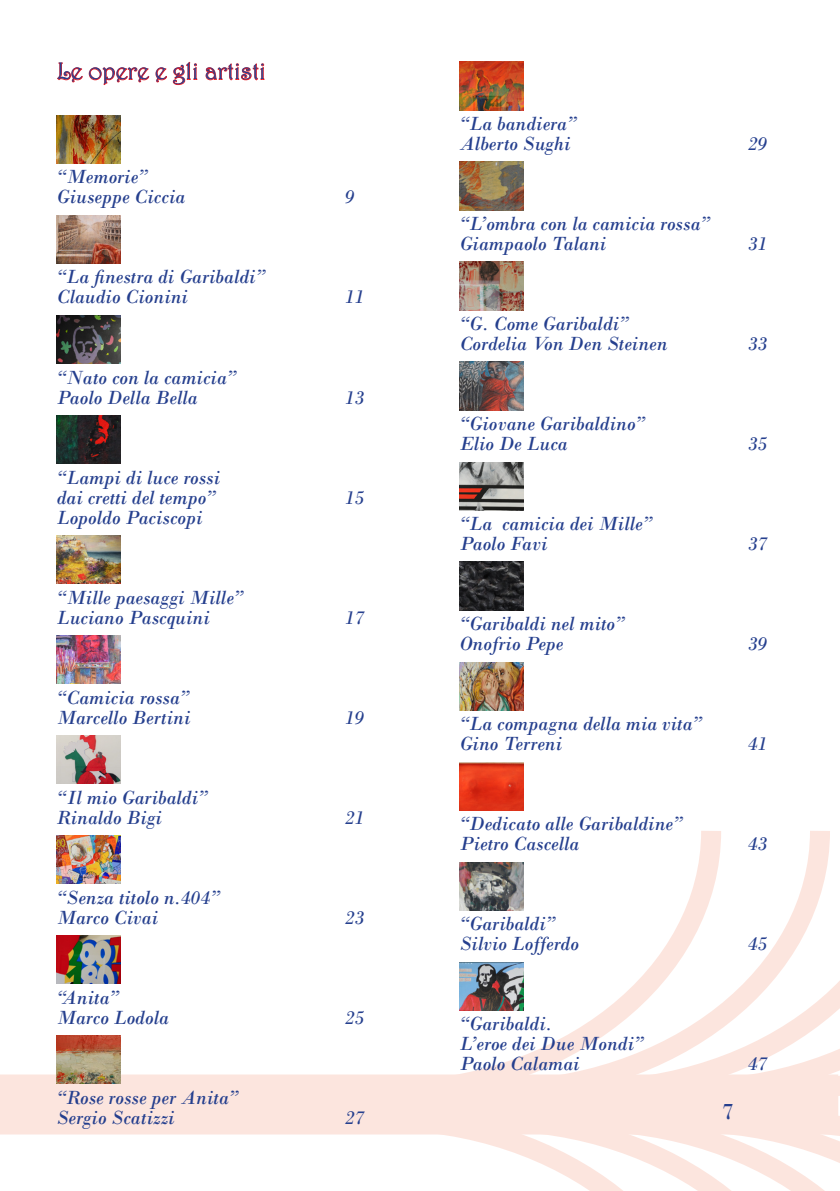
<style>
.page{position:relative;width:840px;height:1191px;background:#fff}
.page>*{position:absolute;margin:0;border:0;box-sizing:border-box;transform-origin:0 0}
.capitolo{font:24px "Harrington";color:#253f8e}
.t1{font:24px "Bodoni";color:#253f8e}
.capitolo-2{font:italic 20px "Bodoni";color:#253f8e}
</style>
<div class="page">
<svg style="left:361px;top:910px;width:478px;height:281px"></svg>
<svg style="left:470px;top:831px;width:369px;height:279px"></svg>
<div style="left:0;top:1074px;width:837px;height:60px;background:#fce5de"></div>
<svg style="left:57px;top:62px;width:141px;height:24px"></svg>
<svg style="left:205px;top:63px;width:60px;height:18px"></svg>
<img style="left:57px;top:115px;width:63px;height:48px">
<img style="left:57px;top:215px;width:63px;height:48px">
<img style="left:57px;top:315px;width:63px;height:48px">
<img style="left:57px;top:415px;width:63px;height:48px">
<img style="left:57px;top:535px;width:63px;height:48px">
<img style="left:57px;top:635px;width:63px;height:48px">
<img style="left:57px;top:735px;width:63px;height:48px">
<img style="left:57px;top:835px;width:63px;height:48px">
<img style="left:57px;top:935px;width:63px;height:48px">
<img style="left:57px;top:1035px;width:63px;height:48px">
<img style="left:459px;top:62px;width:64px;height:48px">
<img style="left:459px;top:162px;width:64px;height:48px">
<img style="left:459px;top:262px;width:64px;height:48px">
<img style="left:459px;top:362px;width:64px;height:48px">
<img style="left:459px;top:462px;width:64px;height:48px">
<img style="left:459px;top:562px;width:64px;height:48px">
<img style="left:459px;top:662px;width:64px;height:48px">
<img style="left:459px;top:762px;width:64px;height:48px">
<img style="left:459px;top:862px;width:64px;height:48px">
<img style="left:459px;top:962px;width:64px;height:48px">
<p class="capitolo" style="left:57px;top:57px;width:210px">Le opere e gli artisti</p>
<p class="capitolo-2" style="left:57px;top:165px;width:93px">“Memorie”</p>
<p class="capitolo-2" style="left:57px;top:185px;width:130px">Giuseppe Ciccia</p>
<p class="capitolo-2" style="left:345px;top:185px;width:11px">9</p>
<p class="capitolo-2" style="left:57px;top:265px;width:210px">“La finestra di Garibaldi”</p>
<p class="capitolo-2" style="left:57px;top:285px;width:133px">Claudio Cionini</p>
<p class="capitolo-2" style="left:345px;top:285px;width:21px">11</p>
<p class="capitolo-2" style="left:57px;top:365px;width:181px">“Nato con la camicia”</p>
<p class="capitolo-2" style="left:57px;top:385px;width:142px">Paolo Della Bella</p>
<p class="capitolo-2" style="left:345px;top:385px;width:21px">13</p>
<p class="capitolo-2" style="left:57px;top:465px;width:165px">“Lampi di luce rossi</p>
<p class="capitolo-2" style="left:57px;top:485px;width:161px">dai cretti del tempo”</p>
<p class="capitolo-2" style="left:345px;top:485px;width:21px">15</p>
<p class="capitolo-2" style="left:57px;top:505px;width:147px">Lopoldo Paciscopi</p>
<p class="capitolo-2" style="left:57px;top:585px;width:188px">“Mille paesaggi Mille”</p>
<p class="capitolo-2" style="left:57px;top:605px;width:154px">Luciano Pascquini</p>
<p class="capitolo-2" style="left:345px;top:605px;width:21px">17</p>
<p class="capitolo-2" style="left:57px;top:685px;width:134px">“Camicia rossa”</p>
<p class="capitolo-2" style="left:57px;top:705px;width:135px">Marcello Bertini</p>
<p class="capitolo-2" style="left:345px;top:705px;width:21px">19</p>
<p class="capitolo-2" style="left:57px;top:785px;width:153px">“Il mio Garibaldi”</p>
<p class="capitolo-2" style="left:57px;top:805px;width:107px">Rinaldo Bigi</p>
<p class="capitolo-2" style="left:345px;top:805px;width:21px">21</p>
<p class="capitolo-2" style="left:57px;top:885px;width:165px">“Senza titolo n.404”</p>
<p class="capitolo-2" style="left:57px;top:905px;width:103px">Marco Civai</p>
<p class="capitolo-2" style="left:345px;top:905px;width:21px">23</p>
<p class="capitolo-2" style="left:57px;top:985px;width:64px">“Anita”</p>
<p class="capitolo-2" style="left:57px;top:1005px;width:114px">Marco Lodola</p>
<p class="capitolo-2" style="left:345px;top:1005px;width:21px">25</p>
<p class="capitolo-2" style="left:57px;top:1085px;width:183px">“Rose rosse per Anita”</p>
<p class="capitolo-2" style="left:57px;top:1105px;width:119px">Sergio Scatizzi</p>
<p class="capitolo-2" style="left:345px;top:1105px;width:21px">27</p>
<p class="capitolo-2" style="left:459px;top:112px;width:119px">“La bandiera”</p>
<p class="capitolo-2" style="left:459px;top:132px;width:112px">Alberto Sughi</p>
<p class="capitolo-2" style="left:747px;top:132px;width:21px">29</p>
<p class="capitolo-2" style="left:459px;top:212px;width:252px">“L’ombra con la camicia rossa”</p>
<p class="capitolo-2" style="left:459px;top:232px;width:148px">Giampaolo Talani</p>
<p class="capitolo-2" style="left:747px;top:232px;width:21px">31</p>
<p class="capitolo-2" style="left:459px;top:312px;width:171px">“G. Come Garibaldi”</p>
<p class="capitolo-2" style="left:459px;top:332px;width:209px">Cordelia Von Den Steinen</p>
<p class="capitolo-2" style="left:747px;top:332px;width:21px">33</p>
<p class="capitolo-2" style="left:459px;top:412px;width:187px">“Giovane Garibaldino”</p>
<p class="capitolo-2" style="left:459px;top:432px;width:109px">Elio De Luca</p>
<p class="capitolo-2" style="left:747px;top:432px;width:21px">35</p>
<p class="capitolo-2" style="left:459px;top:512px;width:194px">“La camicia dei Mille”</p>
<p class="capitolo-2" style="left:459px;top:532px;width:89px">Paolo Favi</p>
<p class="capitolo-2" style="left:747px;top:532px;width:21px">37</p>
<p class="capitolo-2" style="left:459px;top:612px;width:167px">“Garibaldi nel mito”</p>
<p class="capitolo-2" style="left:459px;top:632px;width:105px">Onofrio Pepe</p>
<p class="capitolo-2" style="left:747px;top:632px;width:21px">39</p>
<p class="capitolo-2" style="left:459px;top:712px;width:244px">“La compagna della mia vita”</p>
<p class="capitolo-2" style="left:459px;top:732px;width:104px">Gino Terreni</p>
<p class="capitolo-2" style="left:747px;top:732px;width:21px">41</p>
<p class="capitolo-2" style="left:459px;top:812px;width:224px">“Dedicato alle Garibaldine”</p>
<p class="capitolo-2" style="left:459px;top:832px;width:121px">Pietro Cascella</p>
<p class="capitolo-2" style="left:747px;top:832px;width:21px">43</p>
<p class="capitolo-2" style="left:459px;top:912px;width:97px">“Garibaldi”</p>
<p class="capitolo-2" style="left:459px;top:932px;width:121px">Silvio Lofferdo</p>
<p class="capitolo-2" style="left:747px;top:932px;width:21px">45</p>
<p class="capitolo-2" style="left:459px;top:1012px;width:94px">“Garibaldi.</p>
<p class="capitolo-2" style="left:459px;top:1032px;width:186px">L’eroe dei Due Mondi”</p>
<p class="capitolo-2" style="left:459px;top:1052px;width:121px">Paolo Calamai</p>
<p class="capitolo-2" style="left:747px;top:1052px;width:21px">47</p>
<p class="t1" style="left:721px;top:1097px;width:13px">7</p>
</div>
